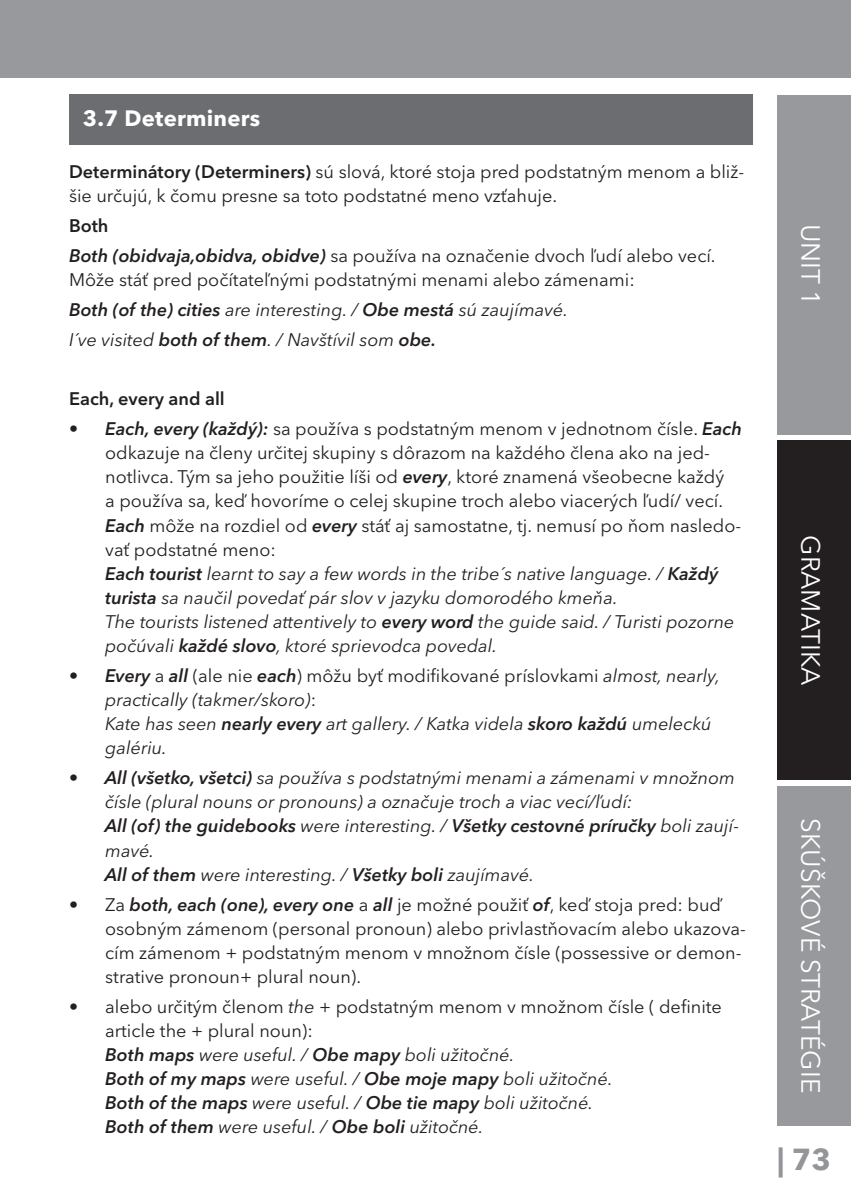
<style>
.page{position:relative;width:851px;height:1191px;background:#fff}
.page>*{position:absolute;margin:0;border:0;box-sizing:border-box;transform-origin:0 0}
.t1{font:700 30.15px "Avenir Next LT Pro";color:#939598}
.t2{font:26.1px "Avenir Next LT Pro";color:#fff}
.t3{font:700 22.05px "Avenir Next LT Pro";letter-spacing:.01em;color:#fff}
.t4{font:18.15px/24.2px "Avenir Next LT Pro";color:#231f20}
.t5{font:italic 18.15px/24.2px "Avenir Next LT Pro";color:#231f20}
.t6{font:600 18.15px "Avenir Next LT Pro";color:#231f20}
.s1{font-weight:600}
.s2{font-weight:600;font-style:italic}
.s3{font-style:italic}
.s4{font-style:normal}
</style>
<div class="page">
<div style="left:0;top:0;width:850px;height:78px;background:#97999c"></div>
<div style="left:69px;top:94px;width:683px;height:51px;background:#6c6d70"></div>
<div style="left:777px;top:786px;width:73px;height:339px;background:#97999c"></div>
<div style="left:777px;top:95px;width:73px;height:340px;background:#97999c"></div>
<div style="left:777px;top:440px;width:73px;height:340px;background:#231f20"></div>
<p class="t3" style="left:83px;top:105px;width:179px">3.7 Determiners</p>
<p class="t4" style="left:69px;top:160px;width:676px"><span class="s1">Determinátory (Determiners)</span> sú slová, ktoré stoja pred podstatným menom a bliž&shy;šie určujú, k čomu presne sa toto podstatné meno vzťahuje.</p>
<p class="t4" style="left:69px;top:211px;width:648px;line-height:29.8px"><span class="s1">Both<br></span><span class="s2">Both (obidvaja,obidva, obidve)</span> sa používa na označenie dvoch ľudí alebo vecí.</p>
<p class="t4" style="left:69px;top:265px;width:567px;line-height:29.8px">Môže stáť pred počítateľnými podstatnými menami alebo zámenami:<br><span class="s2">Both (of the) cities</span> <span class="s3">are interesting. /</span> <span class="s2">Obe mestá</span> <span class="s3">sú zaujímavé.<br>I´ve visited</span> <span class="s2">both of them</span><span class="s3">. / Navštívil som</span> <span class="s2">obe.</span></p>
<p class="t6" style="left:69px;top:388px;width:157px">Each, every and all</p>
<p class="t4" style="left:105px;top:416px;width:638px;text-indent:-36px"><span class="s2">• Each, every (každý):</span> sa používa s podstatným menom v jednotnom čísle. <span class="s2">Each </span>odkazuje na členy určitej skupiny s dôrazom na každého člena ako na jed&shy;notlivca. Tým sa jeho použitie líši od <span class="s2">every</span>, ktoré znamená všeobecne každý<br>a používa sa, keď hovoríme o celej skupine troch alebo viacerých ľudí/ vecí.<br><span class="s2">Each</span> môže na rozdiel od <span class="s2">every</span> stáť aj samostatne, tj. nemusí po ňom nasledo&shy;vať podstatné meno:<br><span class="s2">Each tourist</span> <span class="s3">learnt to say a few words in the tribe´s native language. /</span> <span class="s2">Každý turista</span> <span class="s3">sa naučil povedať pár slov v jazyku domorodého kmeňa.<br>The tourists listened attentively to</span> <span class="s2">every word</span> <span class="s3">the guide said. / Turisti pozorne počúvali</span> <span class="s2">každé slovo</span><span class="s3">, ktoré sprievodca povedal.</span></p>
<p class="t5" style="left:105px;top:663px;width:616px;text-indent:-36px"><span class="s1">• Every</span> <span class="s4">a</span> <span class="s1">all</span> <span class="s4">(ale nie</span> <span class="s1">each</span><span class="s4">) môžu byť modifikované príslovkami</span> almost, nearly, practically (takmer/skoro)<span class="s4">:<br></span>Kate has seen <span class="s1">nearly every</span> art gallery. / Katka videla <span class="s1">skoro každú</span> umeleckú galériu.</p>
<p class="t5" style="left:105px;top:765px;width:635px;text-indent:-36px"><span class="s1">• All (všetko, všetci)</span> sa používa s podstatnými menami a zámenami v množnom čísle (plural nouns or pronouns) a označuje troch a viac vecí/ľudí:<br><span class="s1">All (of) the guidebooks</span> were interesting. / <span class="s1">Všetky cestovné príručky</span> boli zaují&shy;mavé.<br><span class="s1">All of them</span> were interesting. / <span class="s1">Všetky boli</span> zaujímavé.</p>
<p class="t4" style="left:105px;top:892px;width:642px;text-indent:-36px">• Za <span class="s2">both, each (one), every one</span> a <span class="s2">all</span> je možné použiť <span class="s2">of</span>, keď stoja pred: buď osobným zámenom (personal pronoun) alebo privlastňovacím alebo ukazova&shy;cím zámenom + podstatným menom v množnom čísle (possessive or demon&shy;strative pronoun+ plural noun).</p>
<p class="t5" style="left:105px;top:994px;width:618px;text-indent:-36px"><span class="s4">• alebo určitým členom</span> the <span class="s4">+ podstatným menom v množnom čísle ( definite article the + plural noun):<br></span><span class="s1">Both maps</span> were useful. / <span class="s1">Obe mapy</span> boli užitočné.<br><span class="s1">Both of my maps</span> were useful. / <span class="s1">Obe moje mapy</span> boli užitočné.<br><span class="s1">Both of the maps</span> were useful. / <span class="s1">Obe tie mapy</span> boli užitočné.<br><span class="s1">Both of them</span> were useful. / <span class="s1">Obe boli</span> užitočné.</p>
<p class="t2" style="left:826px;top:224px;width:83px;rotate:90deg">UNIT 1</p>
<p class="t2" style="left:826px;top:535px;width:152px;rotate:90deg">GRAMATIKA</p>
<p class="t2" style="left:826px;top:818px;width:276px;rotate:90deg">SKÚŠKOVÉ STRATÉGIE</p>
<p class="t1" style="left:777px;top:1140px;width:55px">| 73</p>
</div>
